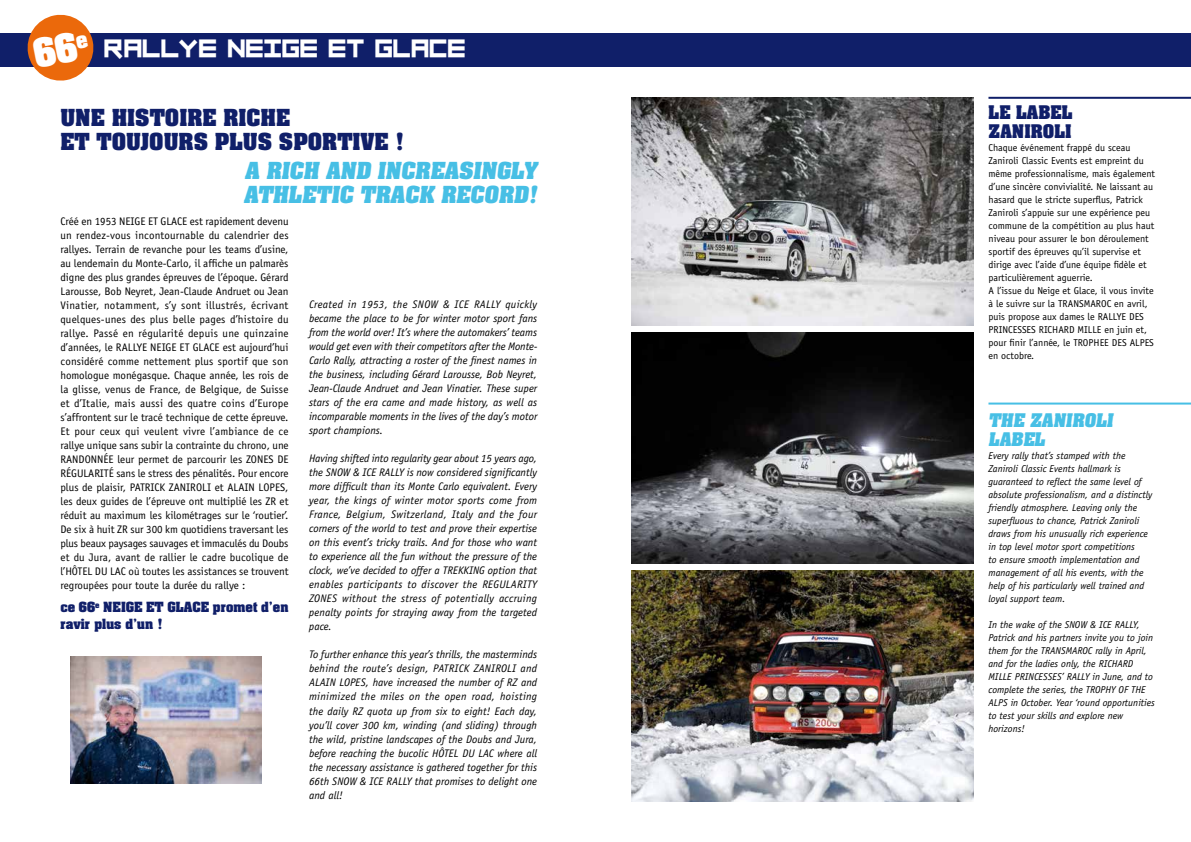
<style>
.page{position:relative;width:1191px;height:842px;background:#fff}
.page>*{position:absolute;margin:0;border:0;box-sizing:border-box;transform-origin:0 0}
.t1{font:22px "Sinner";color:#fff;scale:.95 1}
.t2{font:700 20px/24px "Aachen Std";color:#47bfe5}
.t3{font:700 20px/24px "Aachen Std";color:#101f69}
.t4{font:700 16px/19.2px "Aachen Std";color:#47bfe5}
.t5{font:700 16px/19.2px "Aachen Std";color:#101f69}
.t6{font:700 12px/17px "Aachen Std";color:#101f69}
.t7{font:italic 11px/14px "Officina Sans Std";color:#000;text-align:justify}
.t8{font:11px/14px "Officina Sans Std";color:#000;text-align:justify}
.t9{font:italic 10px/13px "Officina Sans Std";color:#000}
.t10{font:10px/13px "Officina Sans Std";color:#000}
</style>
<div class="page">
<div style="left:0;top:33px;width:1191px;height:33px;background:#101f69"></div>
<hr style="left:988px;top:97px;width:203px;height:2px;background:#101f69">
<hr style="left:988px;top:403px;width:203px;height:2px;background:#47bfe5">
<img style="left:631px;top:333px;width:342px;height:231px">
<img style="left:631px;top:98px;width:342px;height:228px">
<img style="left:631px;top:571px;width:342px;height:230px">
<img style="left:71px;top:656px;width:190px;height:127px">
<svg style="left:25px;top:14px;width:71px;height:67px"></svg>
<h1 class="t1" style="left:104px;top:34px;width:382px">RALLYE NEIGE ET GLACE</h1>
<h2 class="t3" style="left:60px;top:106px;width:345px">UNE HISTOIRE RICHE<br>ET TOUJOURS PLUS SPORTIVE !</h2>
<h3 class="t5" style="left:988px;top:103px;width:86px">LE LABEL<br>ZANIROLI</h3>
<p class="t10" style="left:988px;top:141px;width:168px">Chaque événement frappé du sceau Zaniroli Classic Events est empreint du même professionnalisme, mais également d’une sincère convivialité. Ne laissant au hasard que le stricte superflus, Patrick Zaniroli s’appuie sur une expérience peu commune de la compétition au plus haut niveau pour assurer le bon déroulement sportif des épreuves qu’il supervise et dirige avec l’aide d’une équipe fidèle et particulièrement aguerrie.<br>A l’issue du Neige et Glace, il vous invite à le suivre sur la TRANSMAROC en avril, puis propose aux dames le RALLYE DES PRINCESSES RICHARD MILLE en juin et, pour finir l’année, le TROPHEE DES ALPES en octobre.</p>
<h2 class="t2" style="left:244px;top:159px;width:298px">A RICH AND INCREASINGLY<br>ATHLETIC TRACK RECORD!</h2>
<p class="t8" style="left:60px;top:215px;width:230px">Créé en 1953 NEIGE ET GLACE est rapidement devenu un rendez-vous incontournable du calendrier des rallyes. Terrain de revanche pour les teams d’usine, au lendemain du Monte-Carlo, il affiche un palmarès digne des plus grandes épreuves de l’époque. Gérard Larousse, Bob Neyret, Jean-Claude Andruet ou Jean Vinatier, notamment, s’y sont illustrés, écrivant quelques-unes des plus belle pages d’histoire du rallye. Passé en régularité depuis une quinzaine d’années, le RALLYE NEIGE ET GLACE est aujourd’hui considéré comme nettement plus sportif que son homologue monégasque. Chaque année, les rois de la glisse, venus de France, de Belgique, de Suisse et d’Italie, mais aussi des quatre coins d’Europe s’affrontent sur le tracé technique de cette épreuve.<br>Et pour ceux qui veulent vivre l’ambiance de ce rallye unique sans subir la contrainte du chrono, une RANDONNÉE leur permet de parcourir les ZONES DE RÉGULARITÉ sans le stress des pénalités. Pour encore plus de plaisir, PATRICK ZANIROLI et ALAIN LOPES, les deux guides de l’épreuve ont multiplié les ZR et réduit au maximum les kilométrages sur le ‘routier’.<br>De six à huit ZR sur 300 km quotidiens traversant les plus beaux paysages sauvages et immaculés du Doubs et du Jura, avant de rallier le cadre bucolique de l’HÔTEL DU LAC où toutes les assistances se trouvent regroupées pour toute la durée du rallye :</p>
<p class="t6" style="left:60px;top:599px;width:229px">ce 66<sup>e</sup> NEIGE ET GLACE promet d’en ravir plus d’un !</p>
<p class="t7" style="left:309px;top:298px;width:230px">Created in 1953, the SNOW &amp; ICE RALLY quickly became the place to be for winter motor sport fans from the world over! It’s where the automakers’ teams would get even with their competitors after the Monte-Carlo Rally, attracting a roster of the finest names in the business, including Gérard Larousse, Bob Neyret, Jean-Claude Andruet and Jean Vinatier. These super stars of the era came and made history, as well as incomparable moments in the lives of the day’s motor sport champions.</p>
<p class="t7" style="left:309px;top:452px;width:230px">Having shifted into regularity gear about 15 years ago, the SNOW &amp; ICE RALLY is now considered significantly more difficult than its Monte Carlo equivalent. Every year, the kings of winter motor sports come from France, Belgium, Switzerland, Italy and the four corners of the world to test and prove their expertise on this event’s tricky trails. And for those who want to experience all the fun without the pressure of the clock, we’ve decided to offer a TREKKING option that enables participants to discover the REGULARITY ZONES without the stress of potentially accruing penalty points for straying away from the targeted pace.</p>
<p class="t7" style="left:309px;top:648px;width:230px">To further enhance this year’s thrills, the masterminds behind the route’s design, PATRICK ZANIROLI and ALAIN LOPES, have increased the number of RZ and minimized the miles on the open road, hoisting the daily RZ quota up from six to eight! Each day, you’ll cover 300 km, winding (and sliding) through the wild, pristine landscapes of the Doubs and Jura, before reaching the bucolic HÔTEL DU LAC where all the necessary assistance is gathered together for this 66th SNOW &amp; ICE RALLY that promises to delight one and all!</p>
<h3 class="t4" style="left:988px;top:411px;width:129px">THE ZANIROLI<br>LABEL</h3>
<p class="t9" style="left:988px;top:449px;width:165px">Every rally that’s stamped with the Zaniroli Classic Events hallmark is guaranteed to reflect the same level of absolute professionalism, and a distinctly friendly atmosphere. Leaving only the superfluous to chance, Patrick Zaniroli draws from his unusually rich experience in top level motor sport competitions<br>to ensure smooth implementation and management of all his events, with the help of his particularly well trained and loyal support team.</p>
<p class="t9" style="left:988px;top:618px;width:168px">In the wake of the SNOW &amp; ICE RALLY, Patrick and his partners invite you to join them for the TRANSMAROC rally in April, and for the ladies only, the RICHARD MILLE PRINCESSES’ RALLY in June, and to complete the series, the TROPHY OF THE ALPS in October. Year ‘round opportunities to test your skills and explore new horizons!</p>
</div>
